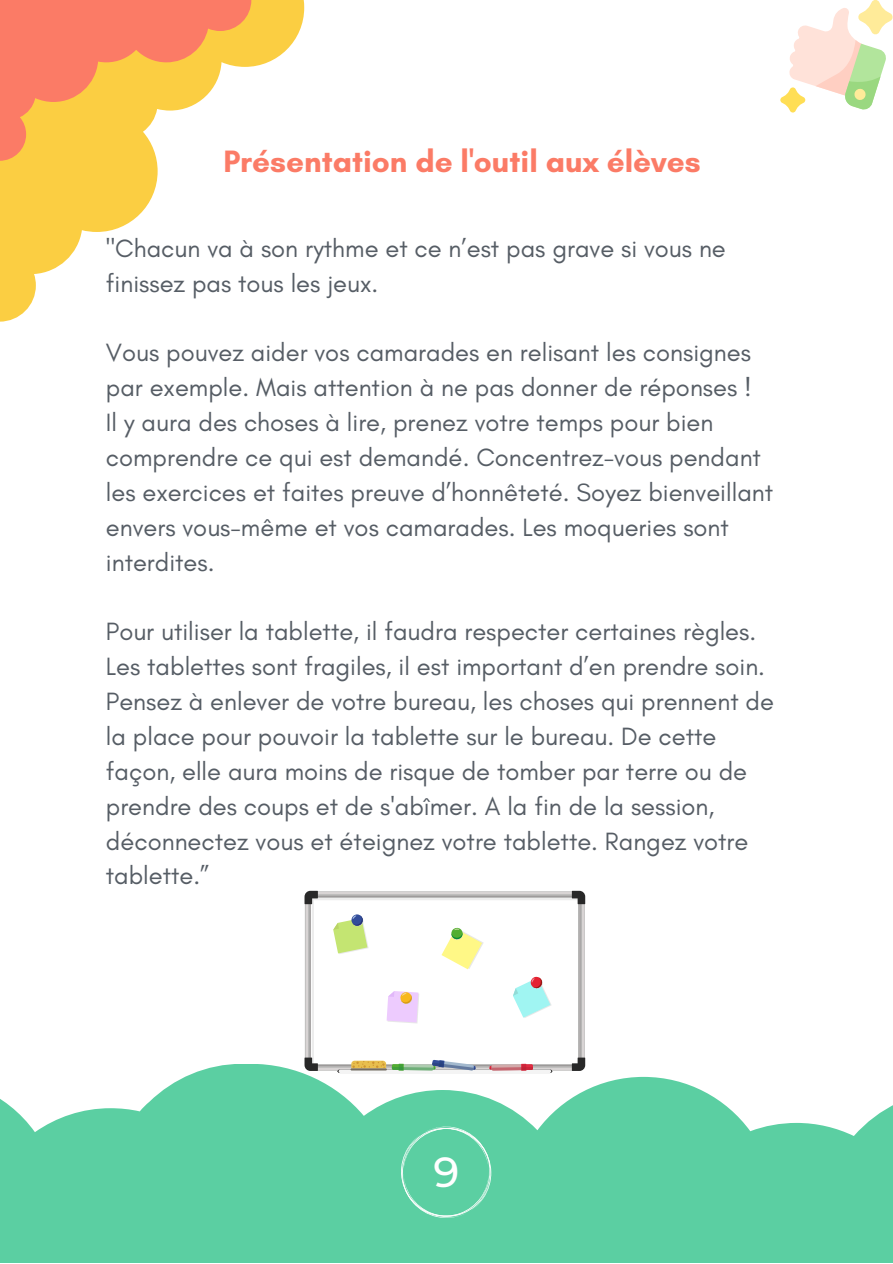
<style>
.page{position:relative;width:893px;height:1264px;background:#fff}
.page>*{position:absolute;margin:0;border:0;box-sizing:border-box;transform-origin:0 0}
.t1{font:500 42px "Montserrat";color:#fff}
.t2{font:700 31.5px "Glacial Indifference";color:#fb7b66}
.t3{font:25.5px/34.8px "Glacial Indifference";color:#565d65}
</style>
<div class="page">
<svg style="left:0;top:0;width:304px;height:321px"></svg>
<svg style="left:0;top:0;width:251px;height:161px"></svg>
<svg style="left:0;top:1063px;width:892px;height:199px;fill:#5bcfa2"></svg>
<svg style="left:400px;top:1125px;width:91px;height:95px;background:#64d1a7"></svg>
<svg style="left:780px;top:0;width:112px;height:112px"></svg>
<hr style="left:337px;top:1069px;width:215px;height:3px;background:#282828;border-radius:2px">
<hr style="left:338px;top:1069px;width:213px;height:3px;background:#f4f4f4;border-radius:2px">
<svg style="left:304px;top:890px;width:281px;height:181px"></svg>
<p class="t2" style="left:223px;top:142px;width:479px">Présentation de l'outil aux élèves</p>
<p class="t3" style="left:106px;top:230px;width:621px">"Chacun va à son rythme et ce n’est pas grave si vous ne finissez pas tous les jeux.</p>
<p class="t3" style="left:106px;top:335px;width:647px">Vous pouvez aider vos camarades en relisant les consignes par exemple. Mais attention à ne pas donner de réponses !</p>
<p class="t3" style="left:106px;top:405px;width:668px">Il y aura des choses à lire, prenez votre temps pour bien comprendre ce qui est demandé. Concentrez-vous pendant les exercices et faites preuve d’honnêteté. Soyez bienveillant envers vous-même et vos camarades. Les moqueries sont interdites.</p>
<p class="t3" style="left:106px;top:614px;width:669px">Pour utiliser la tablette, il faudra respecter certaines règles.<br>Les tablettes sont fragiles, il est important d’en prendre soin.<br>Pensez à enlever de votre bureau, les choses qui prennent de la place pour pouvoir la tablette sur le bureau. De cette façon, elle aura moins de risque de tomber par terre ou de prendre des coups et de s'abîmer. A la fin de la session, déconnectez vous et éteignez votre tablette. Rangez votre tablette.”</p>
<p class="t1" style="left:433px;top:1146px;width:27px">9</p>
</div>
